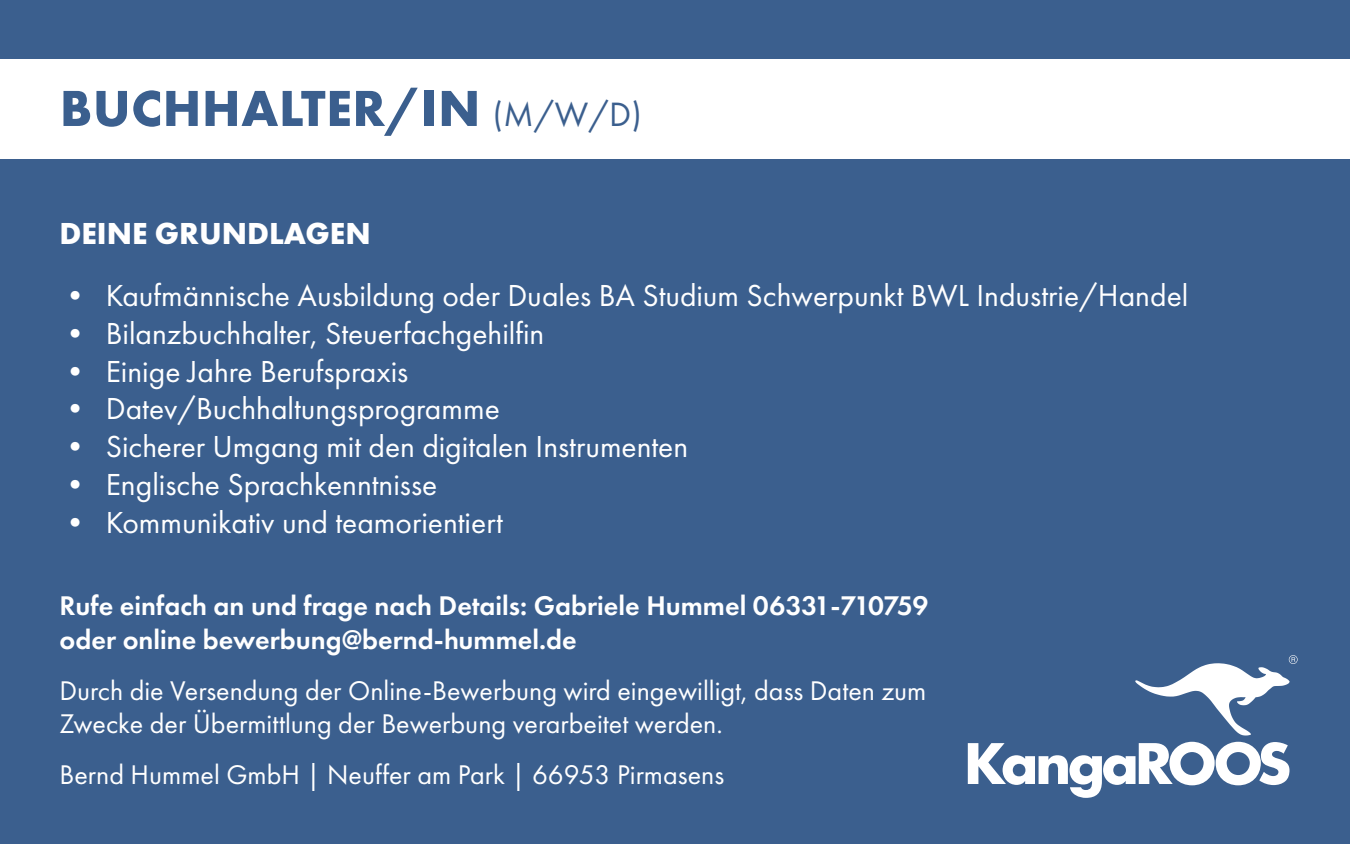
<style>
.page{position:relative;width:1350px;height:844px;background:#fff}
.page>*{position:absolute;margin:0;border:0;box-sizing:border-box;transform-origin:0 0}
.t1{font:700 52.5px "Futura PT";letter-spacing:.01em;color:#3b5f8e}
.t2{font:31.5px "Futura PT";color:#fff}
.t3{font:700 31.5px "Futura PT";color:#fff}
.t4{font:28px/33.6px "Futura PT";color:#fff}
.t5{font:600 28px/33.6px "Futura PT";color:#fff}
.s1{font-weight:400;font-size:35px}
</style>
<div class="page">
<div style="left:0;top:0;width:1349px;height:843px;background:#3b5f8e"></div>
<svg style="left:1288px;top:655px;width:9px;height:8px"></svg>
<svg style="left:967px;top:741px;width:322px;height:56px"></svg>
<svg style="left:1135px;top:657px;width:160px;height:78px"></svg>
<div style="left:0;top:60px;width:1349px;height:99px;background:#fff"></div>
<h1 class="t1" style="left:60px;top:74px;width:583px">BUCHHALTER/IN <span class="s1">(M/W/D)</span></h1>
<p class="t3" style="left:60px;top:213px;width:313px">DEINE GRUNDLAGEN</p>
<p class="t2" style="left:60px;top:276px;width:1130px">• Kaufmännische Ausbildung oder Duales BA Studium Schwerpunkt BWL Industrie/Handel</p>
<p class="t2" style="left:60px;top:314px;width:486px">• Bilanzbuchhalter, Steuerfachgehilfin</p>
<p class="t2" style="left:60px;top:352px;width:350px">• Einige Jahre Berufspraxis</p>
<p class="t2" style="left:60px;top:390px;width:442px">• Datev/Buchhaltungsprogramme</p>
<p class="t2" style="left:60px;top:428px;width:630px">• Sicherer Umgang mit den digitalen Instrumenten</p>
<p class="t2" style="left:60px;top:465px;width:379px">• Englische Sprachkenntnisse</p>
<p class="t2" style="left:60px;top:503px;width:445px">• Kommunikativ und teamorientiert</p>
<p class="t5" style="left:60px;top:588px;width:870px">Rufe einfach an und frage nach Details: Gabriele Hummel 06331-710759 oder online bewerbung@bernd-hummel.de</p>
<p class="t4" style="left:60px;top:673px;width:868px">Durch die Versendung der Online-Bewerbung wird eingewilligt, dass Daten zum<br>Zwecke der Übermittlung der Bewerbung verarbeitet werden.</p>
<p class="t4" style="left:60px;top:758px;width:666px">Bernd Hummel GmbH | Neuffer am Park | 66953 Pirmasens</p>
</div>
